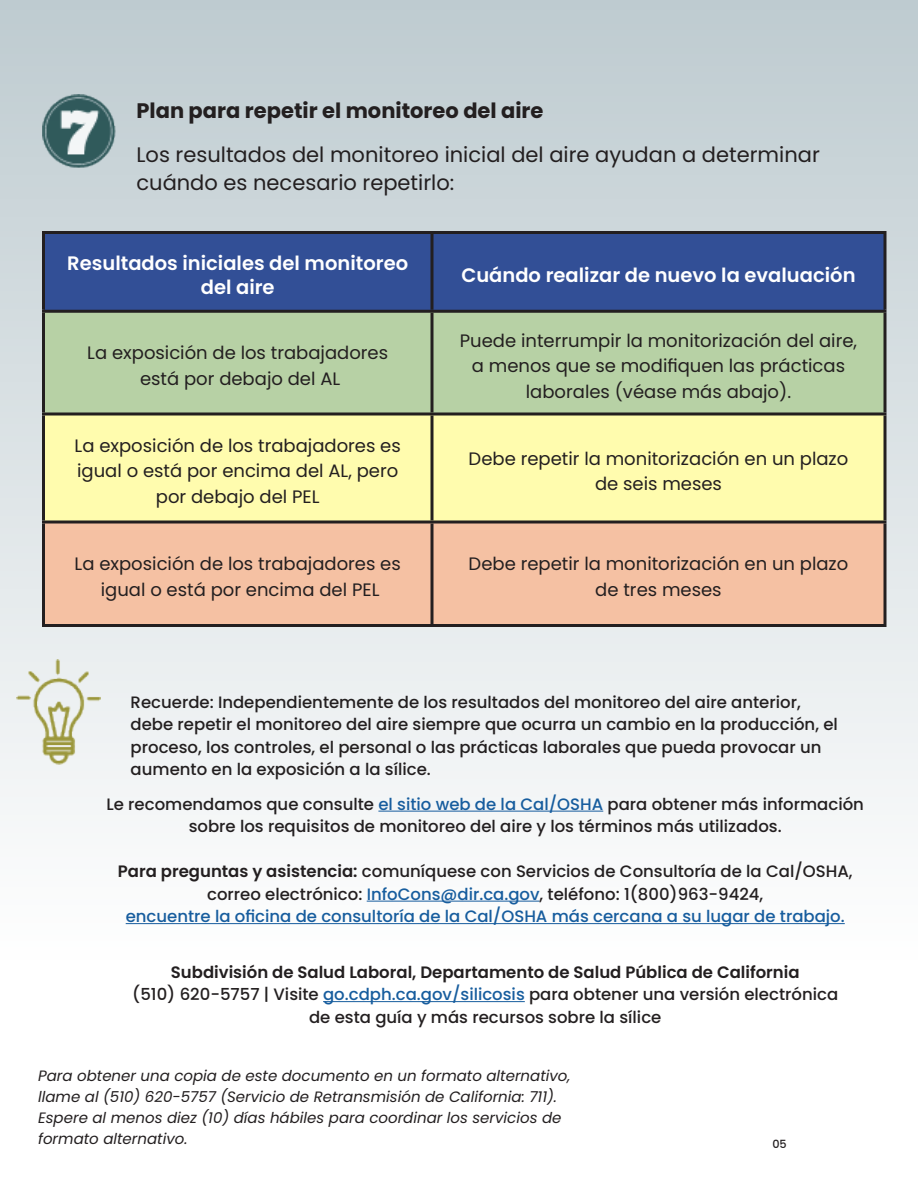
<style>
.page{position:relative;width:918px;height:1188px;background:#fff}
.page>*{position:absolute;margin:0;border:0;box-sizing:border-box;transform-origin:0 0}
.t1{font:21px/28.5px "Poppins";color:#231f20}
.t2{font:700 21px "Poppins";color:#231f20}
.t3{font:600 19.5px/23.4px "Poppins";color:#fff;text-align:center}
.t4{font:18px/25.5px "Poppins";color:#231f20;text-align:center}
.t5{font:500 16.5px/22.5px "Poppins";color:#231f20;text-align:center}
.t6{font:500 16.5px "Poppins";color:#175d9e}
.t7{font:600 16.5px "Poppins";color:#231f20}
.t8{font:italic 15px/21px "Poppins";color:#231f20}
.t9{font:500 11.25px "Poppins";color:#231f20}
.s1{color:#175d9e}
.s2{font-weight:600}
</style>
<div class="page">
<img style="left:16px;top:659px;width:84px;height:105px">
<img style="left:42px;top:94px;width:78px;height:76px">
<div style="left:45px;top:234px;width:839px;height:76px;background:#324f96"></div>
<div style="left:45px;top:313px;width:839px;height:99px;background:#b7d1a5"></div>
<div style="left:45px;top:416px;width:839px;height:104px;background:#fffcae"></div>
<div style="left:45px;top:524px;width:839px;height:100px;background:#f5c1a3"></div>
<hr style="left:42px;top:231px;width:390px;height:3px;background:#231f20">
<hr style="left:42px;top:234px;width:3px;height:76px;background:#231f20">
<hr style="left:432px;top:231px;width:454px;height:3px;background:#231f20">
<svg style="left:430px;top:234px;width:4px;height:76px"></svg>
<hr style="left:884px;top:234px;width:2px;height:76px;background:#231f20">
<hr style="left:42px;top:310px;width:390px;height:3px;background:#231f20">
<hr style="left:42px;top:313px;width:3px;height:99px;background:#231f20">
<hr style="left:432px;top:310px;width:454px;height:3px;background:#231f20">
<svg style="left:430px;top:313px;width:4px;height:99px"></svg>
<hr style="left:884px;top:313px;width:2px;height:99px;background:#231f20">
<svg style="left:42px;top:412px;width:390px;height:4px;background:#505041"></svg>
<hr style="left:42px;top:416px;width:3px;height:104px;background:#231f20">
<svg style="left:432px;top:412px;width:454px;height:4px;background:#505041"></svg>
<svg style="left:430px;top:416px;width:4px;height:104px"></svg>
<hr style="left:884px;top:416px;width:2px;height:104px;background:#231f20">
<svg style="left:42px;top:520px;width:390px;height:4px;background:#574e41"></svg>
<hr style="left:42px;top:524px;width:3px;height:100px;background:#231f20">
<svg style="left:432px;top:520px;width:454px;height:4px;background:#584e41"></svg>
<svg style="left:430px;top:524px;width:4px;height:100px"></svg>
<hr style="left:884px;top:524px;width:2px;height:100px;background:#231f20">
<hr style="left:42px;top:624px;width:390px;height:3px;background:#231f20">
<hr style="left:432px;top:624px;width:454px;height:3px;background:#231f20">
<hr style="left:378px;top:811px;width:225px;height:1px;background:#175d9e">
<hr style="left:367px;top:901px;width:173px;height:1px;background:#175d9e">
<hr style="left:126px;top:923px;width:719px;height:1px;background:#175d9e">
<hr style="left:323px;top:1001px;width:202px;height:1px;background:#175d9e">
<p class="t2" style="left:136px;top:99px;width:409px">Plan para repetir el monitoreo del aire</p>
<p class="t1" style="left:136px;top:140px;width:685px">Los resultados del monitoreo inicial del aire ayudan a determinar cuándo es necesario repetirlo:</p>
<p class="t3" style="left:67px;top:252px;width:342px">Resultados iniciales del monitoreo del aire</p>
<p class="t3" style="left:461px;top:264px;width:396px">Cuándo realizar de nuevo la evaluación</p>
<p class="t4" style="left:87px;top:340px;width:302px">La exposición de los trabajadores está por debajo del AL</p>
<p class="t4" style="left:75px;top:433px;width:328px">La exposición de los trabajadores es igual o está por encima del AL, pero por debajo del PEL</p>
<p class="t4" style="left:460px;top:328px;width:399px">Puede interrumpir la monitorización del aire, a menos que se modifiquen las prácticas laborales (véase más abajo).</p>
<p class="t4" style="left:469px;top:446px;width:381px">Debe repetir la monitorización en un plazo de seis meses</p>
<p class="t4" style="left:75px;top:551px;width:328px">La exposición de los trabajadores es igual o está por encima del PEL</p>
<p class="t4" style="left:469px;top:551px;width:381px">Debe repetir la monitorización en un plazo de tres meses</p>
<p class="t5" style="left:131px;top:691px;width:709px;text-align:left">Recuerde: Independientemente de los resultados del monitoreo del aire anterior, debe repetir el monitoreo del aire siempre que ocurra un cambio en la producción, el proceso, los controles, el personal o las prácticas laborales que pueda provocar un aumento en la exposición a la sílice.</p>
<p class="t5" style="left:107px;top:793px;width:759px">Le recomendamos que consulte <span class="s1">el sitio web de la Cal/OSHA</span> para obtener más información sobre los requisitos de monitoreo del aire y los términos más utilizados.</p>
<p class="t5" style="left:118px;top:860px;width:736px"><span class="s2">Para preguntas y asistencia:</span> comuníquese con Servicios de Consultoría de la Cal/OSHA,</p>
<p class="t5" style="left:207px;top:883px;width:558px">correo electrónico: <span class="s1">InfoCons@dir.ca.gov</span>, teléfono: 1(800)963-9424,</p>
<p class="t6" style="left:126px;top:907px;width:721px">encuentre la oficina de consultoría de la Cal/OSHA más cercana a su lugar de trabajo.</p>
<p class="t7" style="left:171px;top:963px;width:630px">Subdivisión de Salud Laboral, Departamento de Salud Pública de California</p>
<p class="t5" style="left:132px;top:983px;width:707px">(510) 620-5757 | Visite <span class="s1">go.cdph.ca.gov/silicosis</span> para obtener una versión electrónica de esta guía y más recursos sobre la sílice</p>
<p class="t8" style="left:38px;top:1066px;width:534px">Para obtener una copia de este documento en un formato alternativo, llame al (510) 620-5757 (Servicio de Retransmisión de California: 711).<br>Espere al menos diez (10) días hábiles para coordinar los servicios de formato alternativo.</p>
<p class="t9" style="left:772px;top:1137px;width:16px">05</p>
</div>
